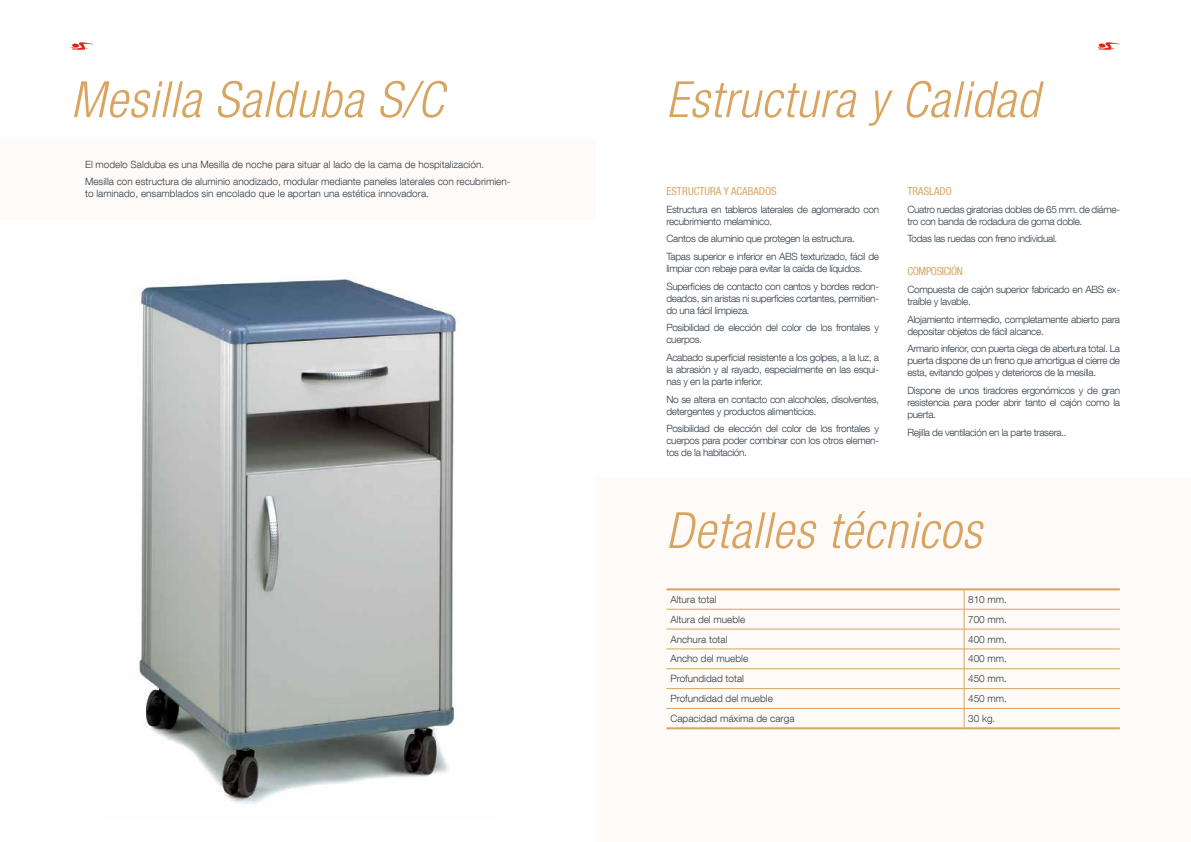
<style>
.page{position:relative;width:1191px;height:842px;background:#fff}
.page>*{position:absolute;margin:0;border:0;box-sizing:border-box;transform-origin:0 0}
.t1{font:italic 300 condensed 50px "Helvetica Neue LT Com";letter-spacing:.02em;color:#d9a460}
.t2{font:condensed 11px "Helvetica Neue LT Com";color:#d9a460}
.t3{font:condensed 11px "Helvetica Neue LT Com";letter-spacing:-.03em;color:#d9a460}
.t4{font:300 10px/12px "Helvetica Neue LT Com";letter-spacing:-.03em;color:#333e48}
.t5{font:300 10px/17.7px "Helvetica Neue LT Com";color:#333e48}
</style>
<div class="page">
<svg style="left:71px;top:42px;width:23px;height:8px"></svg>
<svg style="left:1097px;top:42px;width:23px;height:8px"></svg>
<div style="left:0;top:138px;width:595px;height:82px;background:#fdfaf7"></div>
<img style="left:134px;top:277px;width:322px;height:527px">
<div style="left:595px;top:478px;width:596px;height:364px;background:#fdfaf7"></div>
<hr style="left:666px;top:588px;width:298px;height:2px;background:#d9a460">
<hr style="left:964px;top:588px;width:155px;height:2px;background:#d9a460">
<hr style="left:666px;top:609px;width:298px;height:1px;background:#d9a460">
<hr style="left:964px;top:609px;width:155px;height:1px;background:#d9a460">
<hr style="left:666px;top:629px;width:298px;height:1px;background:#d9a460">
<hr style="left:964px;top:629px;width:155px;height:1px;background:#d9a460">
<hr style="left:666px;top:649px;width:298px;height:1px;background:#d9a460">
<hr style="left:964px;top:649px;width:155px;height:1px;background:#d9a460">
<hr style="left:666px;top:668px;width:298px;height:1px;background:#d9a460">
<hr style="left:964px;top:668px;width:155px;height:1px;background:#d9a460">
<hr style="left:666px;top:688px;width:298px;height:1px;background:#d9a460">
<hr style="left:964px;top:688px;width:155px;height:1px;background:#d9a460">
<hr style="left:666px;top:708px;width:298px;height:1px;background:#d9a460">
<hr style="left:666px;top:727px;width:298px;height:2px;background:#d9a460">
<svg style="left:964px;top:590px;width:1px;height:137px"></svg>
<hr style="left:964px;top:708px;width:155px;height:1px;background:#d9a460">
<hr style="left:964px;top:727px;width:155px;height:2px;background:#d9a460">
<h1 class="t1" style="left:71px;top:71px;width:374px">Mesilla Salduba S/C</h1>
<h1 class="t1" style="left:666px;top:71px;width:374px">Estructura y Calidad</h1>
<p class="t5" style="left:85px;top:155px;width:427px">El modelo Salduba es una Mesilla de noche para situar al lado de la cama de hospitalización.<br>Mesilla con estructura de aluminio anodizado, modular mediante paneles laterales con recubrimien-</p>
<p class="t5" style="left:85px;top:185px;width:345px">to laminado, ensamblados sin encolado que le aportan una estética innovadora.</p>
<p class="t2" style="left:666px;top:185px;width:112px">ESTRUCTURA Y ACABADOS</p>
<p class="t4" style="left:666px;top:203px;width:214px">Estructura en tableros laterales de aglomerado con recubrimiento melamínico.</p>
<p class="t4" style="left:666px;top:230px;width:214px;line-height:17.7px">Cantos de aluminio que protegen la estructura.<br>Tapas superior e inferior en ABS texturizado, fácil de</p>
<p class="t4" style="left:666px;top:259px;width:214px;line-height:17.7px">limpiar con rebaje para evitar la caída de líquidos.<br>Superficies de contacto con cantos y bordes redon-</p>
<p class="t4" style="left:666px;top:292px;width:214px">deados, sin aristas ni superficies cortantes, permitien&shy;do una fácil limpieza.</p>
<p class="t4" style="left:666px;top:322px;width:214px">Posibilidad de elección del color de los frontales y cuerpos.</p>
<p class="t4" style="left:666px;top:351px;width:214px;text-align:justify">Acabado superficial resistente a los golpes, a la luz, a la abrasión y al rayado, especialmente en las esqui&shy;nas y en la parte inferior.</p>
<p class="t4" style="left:666px;top:393px;width:214px">No se altera en contacto con alcoholes, disolventes, detergentes y productos alimenticios.</p>
<p class="t4" style="left:666px;top:423px;width:214px;text-align:justify">Posibilidad de elección del color de los frontales y cuerpos para poder combinar con los otros elemen&shy;tos de la habitación.</p>
<p class="t2" style="left:907px;top:185px;width:46px">TRASLADO</p>
<p class="t4" style="left:907px;top:203px;width:214px">Cuatro ruedas giratorias dobles de 65 mm. de diáme&shy;tro con banda de rodadura de goma doble.</p>
<p class="t4" style="left:907px;top:233px;width:151px">Todas las ruedas con freno individual.</p>
<p class="t3" style="left:907px;top:265px;width:57px">COMPOSICIÓN</p>
<p class="t4" style="left:907px;top:283px;width:214px">Compuesta de cajón superior fabricado en ABS ex&shy;traíble y lavable.</p>
<p class="t4" style="left:907px;top:313px;width:214px">Alojamiento intermedio, completamente abierto para depositar objetos de fácil alcance.</p>
<p class="t4" style="left:907px;top:343px;width:214px;text-align:justify">Armario inferior, con puerta ciega de abertura total. La puerta dispone de un freno que amortigua el cierre de esta, evitando golpes y deterioros de la mesilla.</p>
<p class="t4" style="left:907px;top:384px;width:214px;text-align:justify">Dispone de unos tiradores ergonómicos y de gran resistencia para poder abrir tanto el cajón como la puerta.</p>
<p class="t4" style="left:907px;top:426px;width:161px">Rejilla de ventilación en la parte trasera..</p>
<h1 class="t1" style="left:666px;top:502px;width:316px">Detalles técnicos</h1>
<p class="t5" style="left:670px;top:590px;width:48px">Altura total</p>
<p class="t4" style="left:968px;top:593px;width:40px">810 mm.</p>
<p class="t5" style="left:670px;top:610px;width:76px">Altura del mueble</p>
<p class="t4" style="left:968px;top:613px;width:40px">700 mm.</p>
<p class="t5" style="left:670px;top:630px;width:59px">Anchura total</p>
<p class="t4" style="left:968px;top:633px;width:40px">400 mm.</p>
<p class="t5" style="left:670px;top:650px;width:79px">Ancho del mueble</p>
<p class="t4" style="left:968px;top:653px;width:40px">400 mm.</p>
<p class="t5" style="left:670px;top:670px;width:75px">Profundidad total</p>
<p class="t4" style="left:968px;top:672px;width:40px">450 mm.</p>
<p class="t5" style="left:670px;top:689px;width:104px">Profundidad del mueble</p>
<p class="t4" style="left:968px;top:692px;width:40px">450 mm.</p>
<p class="t5" style="left:670px;top:709px;width:126px">Capacidad máxima de carga</p>
<p class="t4" style="left:968px;top:712px;width:29px">30 kg.</p>
</div>
